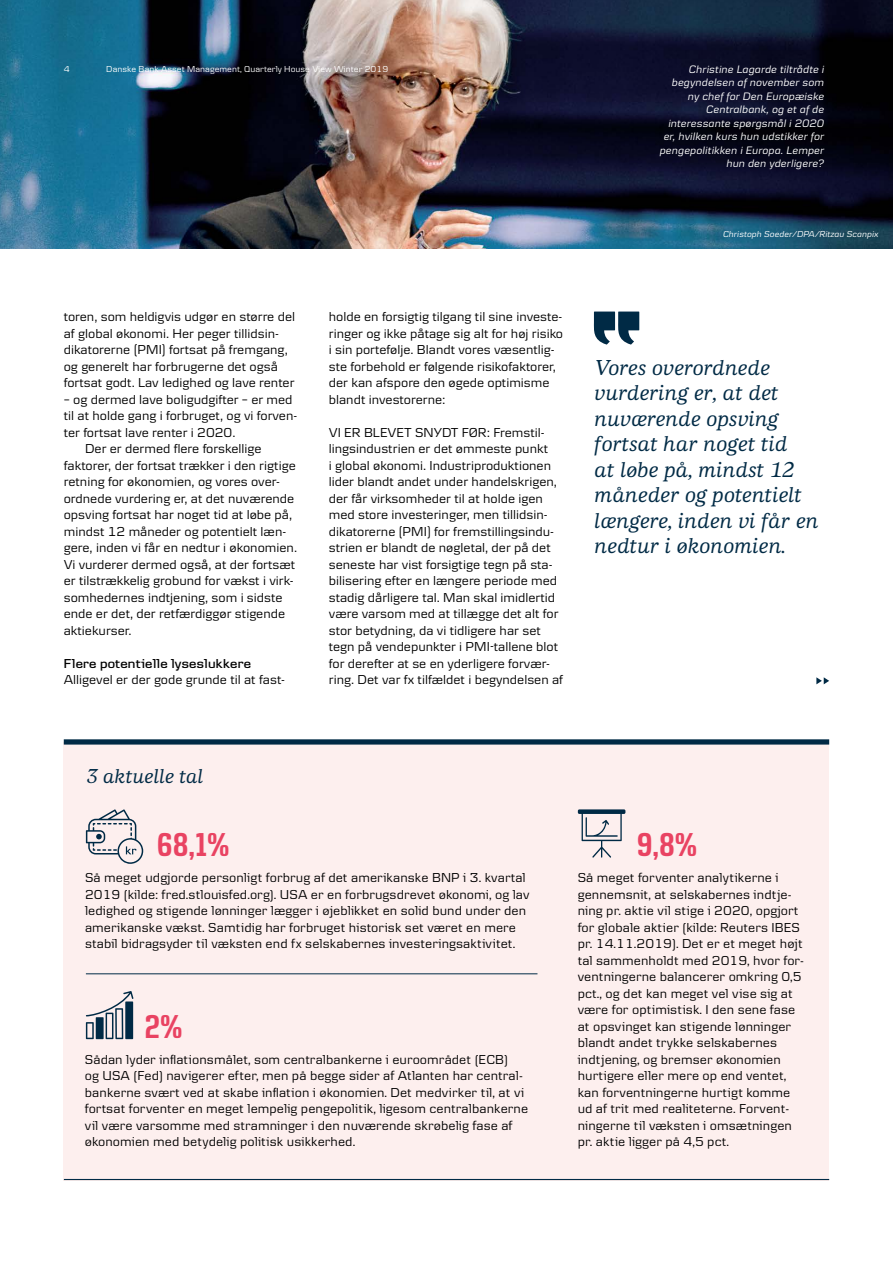
<style>
.page{position:relative;width:893px;height:1263px;background:#fff}
.page>*{position:absolute;margin:0;border:0;box-sizing:border-box;transform-origin:0 0}
.t1{font:600 condensed 34.5px "Danske";color:#e94362}
.t2{font:italic 500 22.5px/25.5px "Danske Human";color:#002a45}
.t3{font:italic 500 21px "Danske Human";color:#002a45}
.t4{font:13.5px/16.5px "Danske Textv 2";color:#000}
.t5{font:13.5px/16.5px "Danske Text";letter-spacing:.005em;color:#000}
.t6{font:600 13.5px "Danske Headline";letter-spacing:.02em;color:#000}
.t7{font:italic 11.25px/13.5px "Danske Textv 2";letter-spacing:.01em;color:#fff;text-align:right}
.t8{font:9px "Danske Text";letter-spacing:.005em;color:#fff}
.t9{font:italic 9px "Danske Textv 2";letter-spacing:.01em;color:#fff}
</style>
<div class="page">
<img style="left:0;top:0;width:893px;height:249px">
<div style="left:64px;top:742px;width:765px;height:438px;background:#fdefee"></div>
<hr style="left:64px;top:1179px;width:765px;height:1px;background:#002a45">
<div style="left:64px;top:739px;width:765px;height:5px;background:#002a45"></div>
<svg style="left:816px;top:677px;width:13px;height:7px"></svg>
<svg style="left:578px;top:809px;width:47px;height:49px"></svg>
<svg style="left:86px;top:991px;width:47px;height:48px"></svg>
<svg style="left:86px;top:809px;width:57px;height:55px"></svg>
<hr style="left:86px;top:973px;width:451px;height:1px;background:#002a45">
<svg style="left:593px;top:312px;width:46px;height:33px"></svg>
<p class="t8" style="left:64px;top:64px;width:7px">4</p>
<p class="t8" style="left:106px;top:64px;width:283px">Danske Bank Asset Management, Quarterly House View Winter 2019</p>
<p class="t4" style="left:64px;top:308px;width:233px">toren, som heldigvis udgør en større del af global økonomi. Her peger tillidsin&shy;dikatorerne (PMI) fortsat på fremgang, og generelt har forbrugerne det også fortsat godt. Lav ledighed og lave renter</p>
<p class="t4" style="left:64px;top:391px;width:230px">– og dermed lave boligudgifter – er med</p>
<p class="t4" style="left:64px;top:407px;width:235px">til at holde gang i forbruget, og vi forven-</p>
<p class="t4" style="left:64px;top:424px;width:173px">ter fortsat lave renter i 2020.</p>
<p class="t4" style="left:85px;top:440px;width:178px">Der er dermed flere forskellige</p>
<p class="t4" style="left:64px;top:457px;width:233px">faktorer, der fortsat trækker i den rigtige</p>
<p class="t4" style="left:64px;top:473px;width:218px">retning for økonomien, og vores over-</p>
<p class="t4" style="left:64px;top:490px;width:232px">ordnede vurdering er, at det nuværende</p>
<p class="t4" style="left:64px;top:506px;width:230px">opsving fortsat har noget tid at løbe på,</p>
<p class="t4" style="left:64px;top:523px;width:224px">mindst 12 måneder og potentielt læn-</p>
<p class="t4" style="left:64px;top:539px;width:235px">gere, inden vi får en nedtur i økonomien.</p>
<p class="t4" style="left:64px;top:556px;width:233px">Vi vurderer dermed også, at der fortsæt</p>
<p class="t4" style="left:64px;top:572px;width:231px">er tilstrækkelig grobund for vækst i virk-</p>
<p class="t4" style="left:64px;top:589px;width:220px">somhedernes indtjening, som i sidste</p>
<p class="t4" style="left:64px;top:605px;width:223px">ende er det, der retfærdiggør stigende</p>
<p class="t4" style="left:64px;top:622px;width:69px">aktiekurser.</p>
<p class="t6" style="left:64px;top:655px;width:189px">Flere potentielle lyseslukkere</p>
<p class="t4" style="left:64px;top:671px;width:223px">Alligevel er der gode grunde til at fast-</p>
<p class="t4" style="left:329px;top:308px;width:236px">holde en forsigtig tilgang til sine investe&shy;ringer og ikke påtage sig alt for høj risiko i sin portefølje. Blandt vores væsentlig&shy;ste forbehold er følgende risikofaktorer, der kan afspore den øgede optimisme blandt investorerne:</p>
<p class="t4" style="left:329px;top:424px;width:236px">VI ER BLEVET SNYDT FØR: Fremstil&shy;lingsindustrien er det ømmeste punkt<br>i global økonomi. Industriproduktionen lider blandt andet under handelskrigen, der får virksomheder til at holde igen med store investeringer, men tillidsin&shy;dikatorerne (PMI) for fremstillingsindu&shy;strien er blandt de nøgletal, der på det seneste har vist forsigtige tegn på sta&shy;bilisering efter en længere periode med stadig dårligere tal. Man skal imidlertid være varsom med at tillægge det alt for stor betydning, da vi tidligere har set tegn på vendepunkter i PMI-tallene blot for derefter at se en yderligere forvær&shy;ring. Det var fx tilfældet i begyndelsen af</p>
<p class="t7" style="left:660px;top:62px;width:166px">Christine Lagarde tiltrådte i begyndelsen af november som ny chef for Den Europæiske<br>Centralbank, og et af de interessante spørgsmål i 2020 er, hvilken kurs hun udstikker for pengepolitikken i Europa. Lemper hun den yderligere?</p>
<p class="t9" style="left:723px;top:228px;width:157px">Christoph Soeder/DPA/Ritzau Scanpix</p>
<h2 class="t2" style="left:595px;top:355px;width:226px">Vores overordnede vurdering er, at det nuværende opsving fortsat har noget tid<br>at løbe på, mindst 12 måneder og potentielt længere, inden vi får en nedtur i økonomien.</h2>
<h3 class="t3" style="left:87px;top:765px;width:118px">3 aktuelle tal</h3>
<h1 class="t1" style="left:157px;top:826px;width:74px">68,1%</h1>
<p class="t5" style="left:85px;top:869px;width:446px">Så meget udgjorde personligt forbrug af det amerikanske BNP i 3. kvartal 2019 (kilde: fred.stlouisfed.org). USA er en forbrugsdrevet økonomi, og lav ledighed og stigende lønninger lægger i øjeblikket en solid bund under den amerikanske vækst. Samtidig har forbruget historisk set været en mere stabil bidragsyder til væksten end fx selskabernes investeringsaktivitet.</p>
<h1 class="t1" style="left:145px;top:1007px;width:40px">2%</h1>
<p class="t5" style="left:85px;top:1051px;width:445px">Sådan lyder inflationsmålet, som centralbankerne i euroområdet (ECB)<br>og USA (Fed) navigerer efter, men på begge sider af Atlanten har central&shy;bankerne svært ved at skabe inflation i økonomien. Det medvirker til, at vi fortsat forventer en meget lempelig pengepolitik, ligesom centralbankerne vil være varsomme med stramninger i den nuværende skrøbelig fase af økonomien med betydelig politisk usikkerhed.</p>
<h1 class="t1" style="left:637px;top:826px;width:62px">9,8%</h1>
<p class="t5" style="left:578px;top:869px;width:228px">Så meget forventer analytikerne i gennemsnit, at selskabernes indtje&shy;ning pr. aktie vil stige i 2020, opgjort for globale aktier (kilde: Reuters IBES pr. 14.11.2019). Det er et meget højt tal sammenholdt med 2019, hvor for&shy;ventningerne balancerer omkring 0,5 pct., og det kan meget vel vise sig at være for optimistisk. I den sene fase at opsvinget kan stigende lønninger blandt andet trykke selskabernes indtjening, og bremser økonomien hurtigere eller mere op end ventet, kan forventningerne hurtigt komme ud af trit med realiteterne. Forvent&shy;ningerne til væksten i omsætningen pr. aktie ligger på 4,5 pct.</p>
</div>
